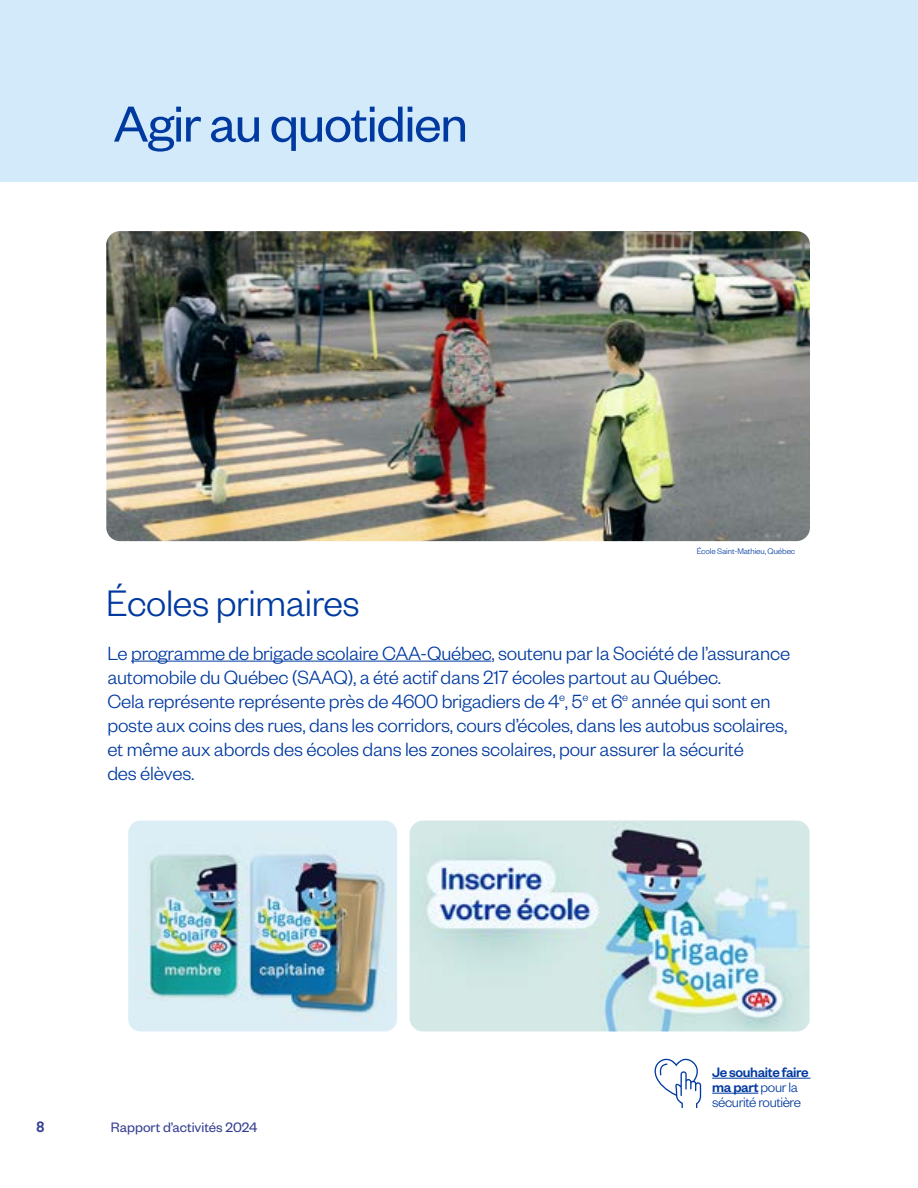
<style>
.page{position:relative;width:918px;height:1188px;background:#fff}
.page>*{position:absolute;margin:0;border:0;box-sizing:border-box;transform-origin:0 0}
.t1{font:55.5px "Founders Grotesk";letter-spacing:-.02em;color:#003aa0}
.t2{font:300 40.5px "Founders Grotesk";letter-spacing:-.01em;color:#003aa0}
.t3{font:300 21px/24px "Founders Grotesk";letter-spacing:-.01em;color:#003aa0}
.t4{font:300 15px/15px "Founders Grotesk";letter-spacing:-.025em;color:#003aa0}
.t5{font:15px "Founders Grotesk";color:#333d91}
.t6{font:700 15px "Akkurat Office";color:#333d91}
.t7{font:300 9px "Founders Grotesk";letter-spacing:-.01em;color:#003aa0}
.s1{font-weight:500}
</style>
<div class="page">
<div style="left:0;top:0;width:918px;height:181px;background:#d2eaf9"></div>
<img style="left:128px;top:821px;width:269px;height:210px">
<img style="left:410px;top:821px;width:400px;height:210px">
<img style="left:106px;top:231px;width:704px;height:310px">
<hr style="left:131px;top:661px;width:360px;height:1px;background:#003aa0">
<hr style="left:712px;top:1078px;width:99px;height:1px;background:#003aa0">
<hr style="left:712px;top:1093px;width:46px;height:1px;background:#003aa0">
<svg style="left:655px;top:1059px;width:46px;height:49px"></svg>
<h1 class="t1" style="left:113px;top:90px;width:356px">Agir au quotidien</h1>
<h2 class="t2" style="left:106px;top:578px;width:255px">Écoles primaires</h2>
<p class="t7" style="left:697px;top:546px;width:100px">École Saint-Mathieu, Québec</p>
<p class="t3" style="left:107px;top:640px;width:684px">Le programme de brigade scolaire CAA-Québec, soutenu par la Société de l’assurance automobile du Québec (SAAQ), a été actif dans 217 écoles partout au Québec.<br>Cela représente représente près de 4600 brigadiers de 4<sup>e</sup>, 5<sup>e</sup> et 6<sup>e</sup> année qui sont en poste aux coins des rues, dans les corridors, cours d’écoles, dans les autobus scolaires, et même aux abords des écoles dans les zones scolaires, pour assurer la sécurité<br>des élèves.</p>
<p class="t6" style="left:36px;top:1118px;width:10px">8</p>
<p class="t5" style="left:111px;top:1118px;width:148px">Rapport d’activités 2024</p>
<p class="t4" style="left:712px;top:1064px;width:98px"><span class="s1">Je souhaite faire ma part</span> pour la sécurité routière</p>
</div>
